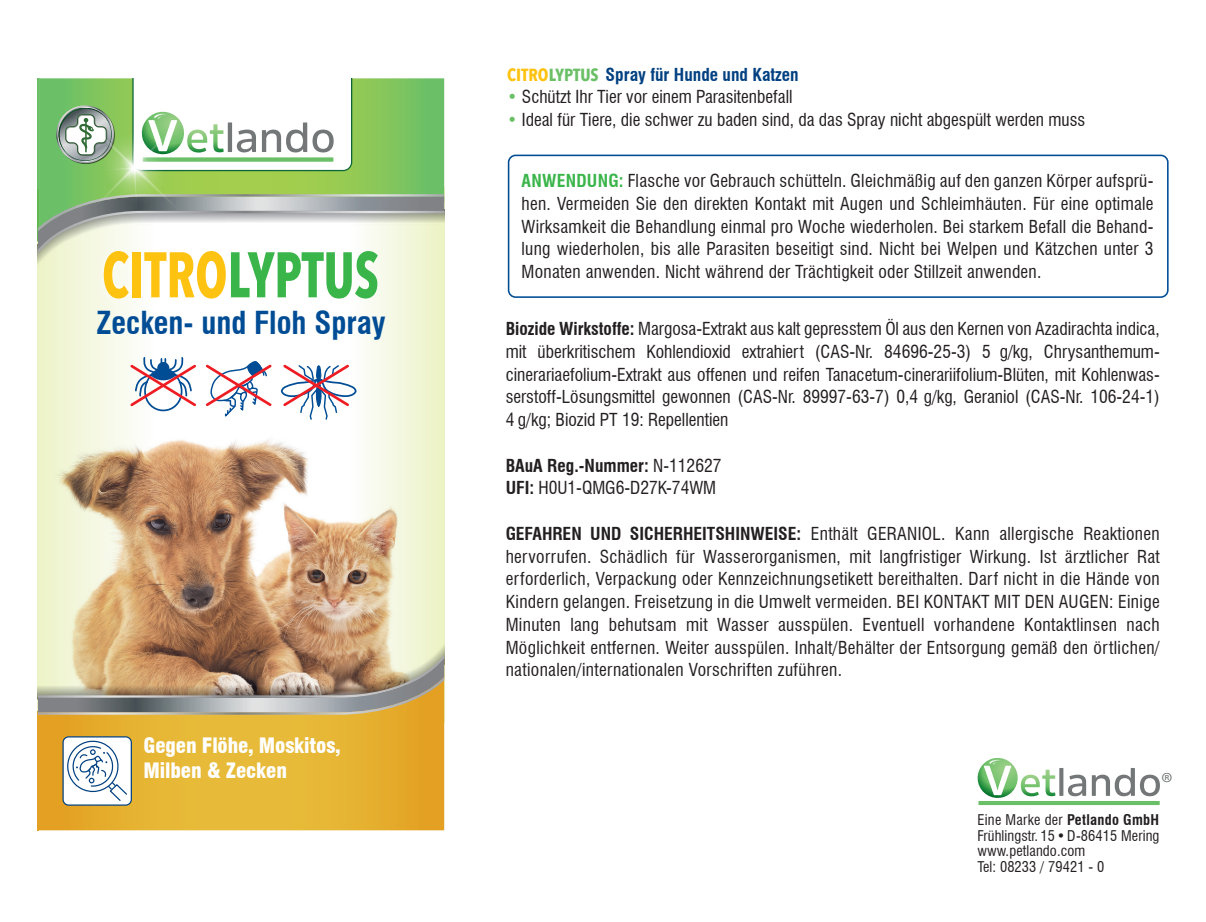
<style>
.page{position:relative;width:1206px;height:922px;background:#fff}
.page>*{position:absolute;margin:0;border:0;box-sizing:border-box;transform-origin:0 0}
.t1{font:700 63.7px "Avenir Next Condensed";color:#3ab54a;scale:.83 1}
.t2{font:700 condensed 30.97px "Swiss 721 BT";color:#014d95}
.t3{font:300 29.4px "Myriad Pro";color:#747778}
.t4{font:900 condensed 20.65px/24.8px "Swiss 721 BT";letter-spacing:-.01em;color:#fff}
.t5{font:condensed 17.5px/22.8px "Swiss 721 BT";color:#231f20;text-align:justify}
.t6{font:700 condensed 17.5px "Swiss 721 BT";color:#014081}
.t7{font:condensed 14.35px/15.8px "Swiss 721 BT";letter-spacing:.01em;color:#231f20}
.s1{color:#fec210}
.s2{font-family:"Avenir Next Condensed";font-stretch:normal;color:#fec210}
.s3{font-family:"Avenir Next Condensed";font-stretch:normal;color:#6bc067}
.s4{color:#6bc067}
.s5{font-weight:700;color:#3ab54a}
.s6{font-weight:700}
</style>
<div class="page">
<svg style="left:977px;top:758px;width:78px;height:40px"></svg>
<svg style="left:1059px;top:768px;width:4px;height:28px"></svg>
<svg style="left:1068px;top:774px;width:17px;height:22px"></svg>
<svg style="left:1091px;top:768px;width:68px;height:28px"></svg>
<hr style="left:978px;top:801px;width:181px;height:4px;background:#6bc067">
<div style="left:507px;top:155px;width:661px;height:143px;border:2px solid #014d95;border-radius:7px"></div>
<img style="left:154px;top:442px;width:196px;height:171px">
<svg style="left:38px;top:291px;width:116px;height:322px;background:#e5ddbd"></svg>
<svg style="left:350px;top:291px;width:94px;height:322px"></svg>
<svg style="left:39px;top:714px;width:405px;height:116px;background:#e5b132"></svg>
<img style="left:89px;top:291px;width:302px;height:34px">
<svg style="left:128px;top:356px;width:146px;height:134px"></svg>
<svg style="left:280px;top:352px;width:77px;height:69px"></svg>
<hr style="left:38px;top:711px;width:1px;height:119px;background:#e3a023">
<img style="left:38px;top:613px;width:406px;height:101px">
<svg style="left:62px;top:736px;width:70px;height:69px"></svg>
<svg style="left:38px;top:78px;width:406px;height:213px"></svg>
<h1 class="t1" style="left:102px;top:236px;width:335px"><span class="s1">CITRO</span>LYPTUS</h1>
<h2 class="t2" style="left:97px;top:304px;width:290px">Zecken- und Floh Spray</h2>
<p class="t4" style="left:144px;top:733px;width:199px">Gegen Flöhe, Moskitos,<br>Milben &amp; Zecken</p>
<p class="t6" style="left:507px;top:64px;width:293px"><span class="s2">CITRO</span><span class="s3">LYPTUS</span> Spray für Hunde und Katzen</p>
<p class="t5" style="left:507px;top:86px;width:287px"><span class="s4">•</span> Schützt Ihr Tier vor einem Parasitenbefall</p>
<p class="t5" style="left:507px;top:108px;width:579px"><span class="s4">•</span> Ideal für Tiere, die schwer zu baden sind, da das Spray nicht abgespült werden muss</p>
<p class="t5" style="left:521px;top:169px;width:633px"><span class="s5">ANWENDUNG:</span> Flasche vor Gebrauch schütteln. Gleichmäßig auf den ganzen Körper aufsprü&shy;hen. Vermeiden Sie den direkten Kontakt mit Augen und Schleimhäuten. Für eine optimale Wirksamkeit die Behandlung einmal pro Woche wiederholen. Bei starkem Befall die Behand&shy;lung wiederholen, bis alle Parasiten beseitigt sind. Nicht bei Welpen und Kätzchen unter 3<br>Monaten anwenden. Nicht während der Trächtigkeit oder Stillzeit anwenden.</p>
<p class="t5" style="left:505px;top:317px;width:655px"><span class="s6">Biozide Wirkstoffe:</span> Margosa-Extrakt aus kalt gepresstem Öl aus den Kernen von Azadirachta indica, mit überkritischem Kohlendioxid extrahiert (CAS-Nr. 84696-25-3) 5 g/kg, Chrysanthemum&shy;cinerariaefolium-Extrakt aus offenen und reifen Tanacetum-cinerariifolium-Blüten, mit Kohlenwas&shy;serstoff-Lösungsmittel gewonnen (CAS-Nr. 89997-63-7) 0,4 g/kg, Geraniol (CAS-Nr. 106-24-1)<br>4 g/kg; Biozid PT 19: Repellentien</p>
<p class="t5" style="left:505px;top:454px;width:217px"><span class="s6">BAuA Reg.-Nummer:</span> N-112627<br><span class="s6">UFI:</span> H0U1-QMG6-D27K-74WM</p>
<p class="t5" style="left:505px;top:522px;width:655px"><span class="s6">GEFAHREN UND SICHERHEITSHINWEISE:</span> Enthält GERANIOL. Kann allergische Reaktionen hervorrufen. Schädlich für Wasserorganismen, mit langfristiger Wirkung. Ist ärztlicher Rat erforderlich, Verpackung oder Kennzeichnungsetikett bereithalten. Darf nicht in die Hände von Kindern gelangen. Freisetzung in die Umwelt vermeiden. BEI KONTAKT MIT DEN AUGEN: Einige Minuten lang behutsam mit Wasser ausspülen. Eventuell vorhandene Kontaktlinsen nach Möglichkeit entfernen. Weiter ausspülen. Inhalt/Behälter der Entsorgung gemäß den örtlichen/ nationalen/internationalen Vorschriften zuführen.</p>
<h3 class="t3" style="left:1160px;top:765px;width:13px">®</h3>
<p class="t7" style="left:977px;top:812px;width:184px">Eine Marke der <span class="s6">Petlando GmbH<br></span>Frühlingstr. 15•D-86415 Mering www.petlando.com<br>Tel: 08233 / 79421 - 0</p>
</div>
